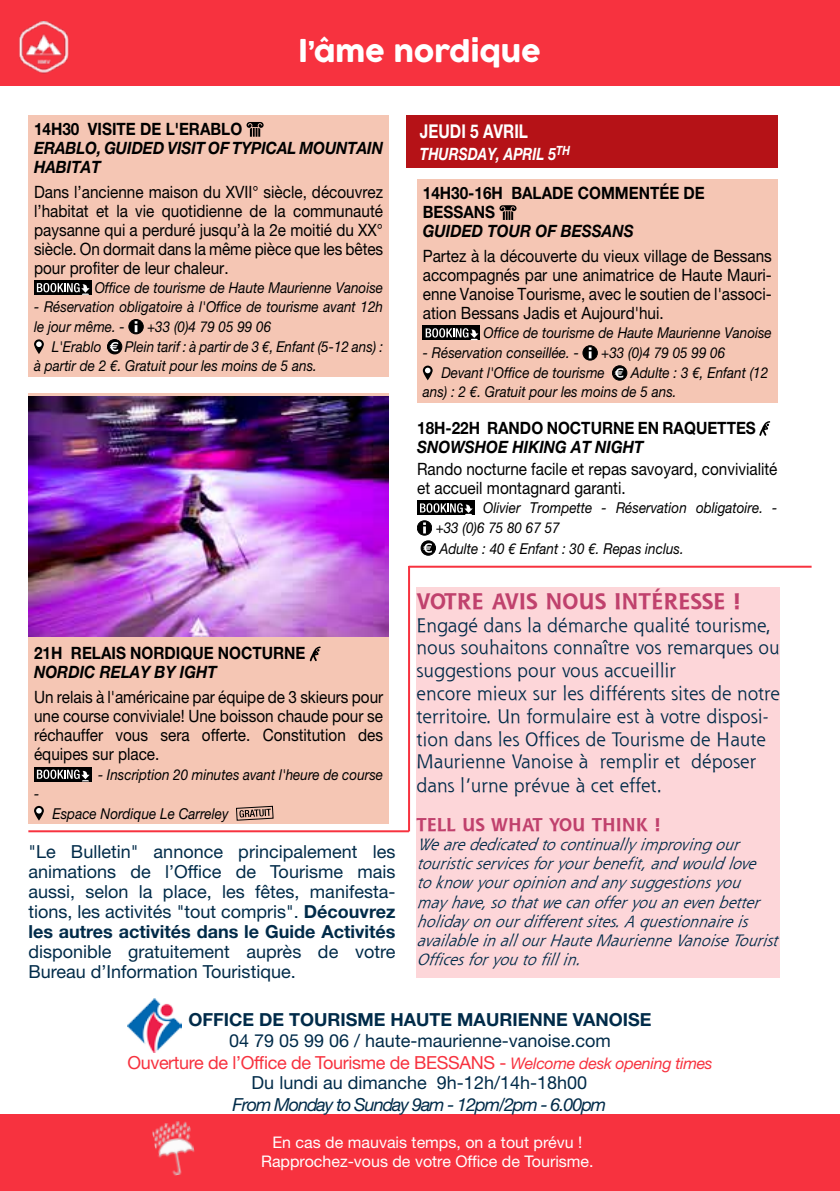
<style>
.page{position:relative;width:840px;height:1191px;background:#fff}
.page>*{position:absolute;margin:0;border:0;box-sizing:border-box;transform-origin:0 0}
.t1{font:28px "COCOGOOSE";color:#fff}
.t2{font:700 22px "Shannon";color:#c0416d}
.t3{font:19px/23px "Shannon";color:#002b49}
.t4{font:700 19px "Helvetica Neue";color:#fff;scale:.81 1}
.t5{font:18px/20px "Helvetica Neue LT Std";color:#002b49;text-align:justify}
.t6{font:18px/21.6px "Helvetica Neue LT Std";letter-spacing:-.02em;color:#f7323f;text-align:center}
.t7{font:italic 18px "Helvetica Neue LT Std";letter-spacing:-.06em;color:#002b49}
.t8{font:700 18px "Helvetica Neue LT Std";color:#002b49}
.t9{font:700 18px "Shannon";color:#c0416d}
.t10{font:17px/19px "Helvetica Neue";color:#000;text-align:justify;scale:.9 1}
.t11{font:700 17px/19px "Helvetica Neue";color:#000;scale:.9 1}
.t12{font:italic 700 17px/19px "Helvetica Neue";color:#000;scale:.9 1}
.t13{font:italic 700 17px "Helvetica Neue";color:#fff;scale:.81 1}
.t14{font:italic 16px/19.2px "Shannon";color:#002b49}
.t15{font:16px/19.2px "Helvetica Neue LT Std";color:#fff;text-align:center}
.t16{font:italic 15px/20px "Helvetica Neue";color:#000;scale:.9 1}
.s1{font-weight:700}
.s2{color:#002b49}
.s3{font-style:italic;font-size:16px}
</style>
<div class="page">
<div style="left:0;top:0;width:839px;height:85px;background:#f7323f"></div>
<img style="left:19px;top:21px;width:50px;height:53px">
<div style="left:0;top:1114px;width:839px;height:77px;background:#f7323f"></div>
<img style="left:152px;top:1121px;width:43px;height:55px">
<img style="left:128px;top:998px;width:53px;height:54px">
<div style="left:416px;top:587px;width:363px;height:390px;background:#fdd6d9"></div>
<hr style="left:408px;top:566px;width:2px;height:265px;background:#f7323f">
<div style="left:28px;top:115px;width:360px;height:261px;background:#f5c6b4"></div>
<svg style="left:246px;top:122px;width:17px;height:15px"></svg>
<div style="left:34px;top:280px;width:57px;height:15px;background:#000"></div>
<svg style="left:37px;top:283px;width:53px;height:12px"></svg>
<svg style="left:129px;top:319px;width:14px;height:15px"></svg>
<div style="left:129px;top:319px;width:14px;height:15px;border:1px solid #000;border-radius:50%"></div>
<svg style="left:135px;top:321px;width:2px;height:11px"></svg>
<svg style="left:34px;top:339px;width:10px;height:15px"></svg>
<svg style="left:107px;top:339px;width:15px;height:15px"></svg>
<div style="left:107px;top:339px;width:15px;height:15px;border:1px solid #000;border-radius:50%"></div>
<svg style="left:109px;top:342px;width:9px;height:9px"></svg>
<div style="left:28px;top:393px;width:360px;height:431px;background:#f5c6b4"></div>
<img style="left:28px;top:397px;width:360px;height:240px">
<svg style="left:309px;top:646px;width:11px;height:15px"></svg>
<div style="left:34px;top:767px;width:57px;height:14px;background:#000"></div>
<svg style="left:37px;top:769px;width:53px;height:12px"></svg>
<svg style="left:34px;top:806px;width:10px;height:14px"></svg>
<svg style="left:236px;top:806px;width:37px;height:14px"></svg>
<div style="left:405px;top:115px;width:372px;height:53px;background:#b51217"></div>
<div style="left:417px;top:179px;width:360px;height:224px;background:#f5c6b4"></div>
<svg style="left:499px;top:205px;width:17px;height:15px"></svg>
<div style="left:422px;top:325px;width:57px;height:15px;background:#000"></div>
<svg style="left:425px;top:328px;width:53px;height:12px"></svg>
<div style="left:582px;top:346px;width:15px;height:14px;background:#000;border-radius:50%"></div>
<div style="left:582px;top:345px;width:15px;height:15px;border:1px solid #000;border-radius:50%"></div>
<svg style="left:588px;top:347px;width:3px;height:11px"></svg>
<svg style="left:422px;top:365px;width:10px;height:15px"></svg>
<svg style="left:612px;top:366px;width:14px;height:14px"></svg>
<div style="left:612px;top:365px;width:14px;height:15px;border:1px solid #000;border-radius:50%"></div>
<svg style="left:614px;top:368px;width:9px;height:10px"></svg>
<svg style="left:759px;top:421px;width:10px;height:15px"></svg>
<div style="left:417px;top:500px;width:57px;height:15px;background:#000"></div>
<svg style="left:420px;top:503px;width:52px;height:12px"></svg>
<div style="left:417px;top:521px;width:14px;height:14px;background:#000;border-radius:50%"></div>
<div style="left:417px;top:520px;width:14px;height:15px;border:1px solid #000;border-radius:50%"></div>
<svg style="left:423px;top:522px;width:2px;height:11px"></svg>
<svg style="left:421px;top:541px;width:14px;height:14px"></svg>
<div style="left:420px;top:540px;width:15px;height:15px;border:1px solid #000;border-radius:50%"></div>
<svg style="left:423px;top:543px;width:8px;height:10px"></svg>
<hr style="left:408px;top:566px;width:403px;height:2px;background:#f7323f">
<hr style="left:28px;top:830px;width:380px;height:2px;background:#f7323f">
<h1 class="t1" style="left:299px;top:31px;width:243px">l’âme nordique</h1>
<p class="t11" style="left:34px;top:119px;width:233px">14H30 VISITE DE L'ERABLO</p>
<p class="t12" style="left:34px;top:138px;width:389px">ERABLO, GUIDED VISIT OF TYPICAL MOUNTAIN<br>HABITAT</p>
<p class="t10" style="left:34px;top:182px;width:389px">Dans l’ancienne maison du XVII° siècle, découvrez l’habitat et la vie quotidienne de la communauté paysanne qui a perduré jusqu’à la 2e moitié du XX° siècle. On dormait dans la même pièce que les bêtes pour profiter de leur chaleur.</p>
<p class="t16" style="left:95px;top:277px;width:322px">Office de tourisme de Haute Maurienne Vanoise</p>
<p class="t16" style="left:34px;top:296px;width:389px">- Réservation obligatoire à l'Office de tourisme avant 12h le jour même. -</p>
<p class="t16" style="left:147px;top:316px;width:139px">+33 (0)4 79 05 99 06</p>
<p class="t16" style="left:34px;top:337px;width:389px;line-height:19px;text-indent:91px">Plein tarif : à partir de 3 €, Enfant (5-12 ans) : à partir de 2 €. Gratuit pour les moins de 5 ans.</p>
<p class="t16" style="left:52px;top:337px;width:57px">L'Erablo</p>
<p class="t11" style="left:34px;top:643px;width:303px">21H RELAIS NORDIQUE NOCTURNE</p>
<p class="t12" style="left:34px;top:662px;width:204px">NORDIC RELAY BY IGHT</p>
<p class="t10" style="left:34px;top:687px;width:389px">Un relais à l'américaine par équipe de 3 skieurs pour une course conviviale! Une boisson chaude pour se réchauffer vous sera offerte. Constitution des équipes sur place.</p>
<p class="t16" style="left:98px;top:764px;width:318px">- Inscription 20 minutes avant l'heure de course</p>
<p class="t16" style="left:34px;top:783px;width:7px">-</p>
<p class="t16" style="left:53px;top:803px;width:197px">Espace Nordique Le Carreley</p>
<p class="t5" style="left:28px;top:841px;width:368px">"Le Bulletin" annonce principalement les animations de l’Office de Tourisme mais aussi, selon la place, les fêtes, manifesta&shy;tions, les activités "tout compris". <span class="s1">Découvrez les autres activités dans le Guide Activités</span></p>
<p class="t5" style="left:28px;top:941px;width:368px">disponible gratuitement auprès de votre<br>Bureau d’Information Touristique.</p>
<p class="t4" style="left:420px;top:120px;width:135px">JEUDI 5 AVRIL</p>
<p class="t13" style="left:420px;top:144px;width:187px">THURSDAY, APRIL 5<sup>TH</sup></p>
<p class="t11" style="left:422px;top:183px;width:314px">14H30-16H BALADE COMMENTÉE DE<br>BESSANS</p>
<p class="t12" style="left:422px;top:221px;width:235px">GUIDED TOUR OF BESSANS</p>
<p class="t10" style="left:422px;top:246px;width:389px">Partez à la découverte du vieux village de Bessans accompagnés par une animatrice de Haute Mauri&shy;enne Vanoise Tourisme, avec le soutien de l'associ&shy;ation Bessans Jadis et Aujourd'hui.</p>
<p class="t16" style="left:483px;top:323px;width:322px">Office de tourisme de Haute Maurienne Vanoise</p>
<p class="t16" style="left:422px;top:343px;width:175px">- Réservation conseillée. -</p>
<p class="t16" style="left:441px;top:343px;width:317px;text-indent:160px">+33 (0)4 79 05 99 06<br>Devant l'Office de tourisme</p>
<p class="t16" style="left:422px;top:363px;width:385px;line-height:19px;text-indent:208px">Adulte : 3 €, Enfant (12 ans) : 2 €. Gratuit pour les moins de 5 ans.</p>
<p class="t11" style="left:417px;top:418px;width:377px">18H-22H RANDO NOCTURNE EN RAQUETTES</p>
<p class="t12" style="left:417px;top:437px;width:253px">SNOWSHOE HIKING AT NIGHT</p>
<p class="t10" style="left:417px;top:459px;width:401px">Rando nocturne facile et repas savoyard, convivialité et accueil montagnard garanti.</p>
<p class="t16" style="left:435px;top:498px;width:381px;text-indent:47px">Olivier Trompette - Réservation obligatoire. - +33 (0)6 75 80 67 57<br>Adulte : 40 € Enfant : 30 €. Repas inclus.</p>
<p class="t2" style="left:416px;top:588px;width:326px">VOTRE AVIS NOUS INTÉRESSE !</p>
<p class="t3" style="left:416px;top:613px;width:364px">Engagé dans la démarche qualité tourisme, nous souhaitons connaître vos remarques ou suggestions pour vous accueillir<br>encore mieux sur les différents sites de notre territoire. Un formulaire est à votre disposi&shy;tion dans les Offices de Tourisme de Haute Maurienne Vanoise à remplir et déposer dans l’urne prévue à cet effet.</p>
<p class="t9" style="left:416px;top:813px;width:246px">TELL US WHAT YOU THINK !</p>
<p class="t14" style="left:416px;top:834px;width:369px">Wearededicatedtocontinuallyimprovingour touristicservicesforyourbenefit,andwouldlove toknowyouropinionandanysuggestionsyou mayhave,sothatwecanofferyouanevenbetter holidayonourdifferentsites.Aquestionnaireis availableinallourHauteMaurienneVanoiseTourist Officesforyoutofillin.</p>
<p class="t8" style="left:188px;top:1008px;width:464px">OFFICE DE TOURISME HAUTE MAURIENNE VANOISE</p>
<p class="t6" style="left:127px;top:1030px;width:586px"><span class="s2">04 79 05 99 06 / haute-maurienne-vanoise.com<br></span>Ouverture de l’Office de Tourisme de BESSANS - <span class="s3">Welcome desk opening times</span></p>
<p class="t5" style="left:251px;top:1072px;width:337px">Du lundi au dimanche 9h-12h/14h-18h00</p>
<p class="t7" style="left:232px;top:1093px;width:375px">From Monday to Sunday 9am - 12pm/2pm - 6.00pm</p>
<p class="t15" style="left:261px;top:1132px;width:334px">En cas de mauvais temps, on a tout prévu !<br>Rapprochez-vous de votre Office de Tourisme.</p>
</div>
